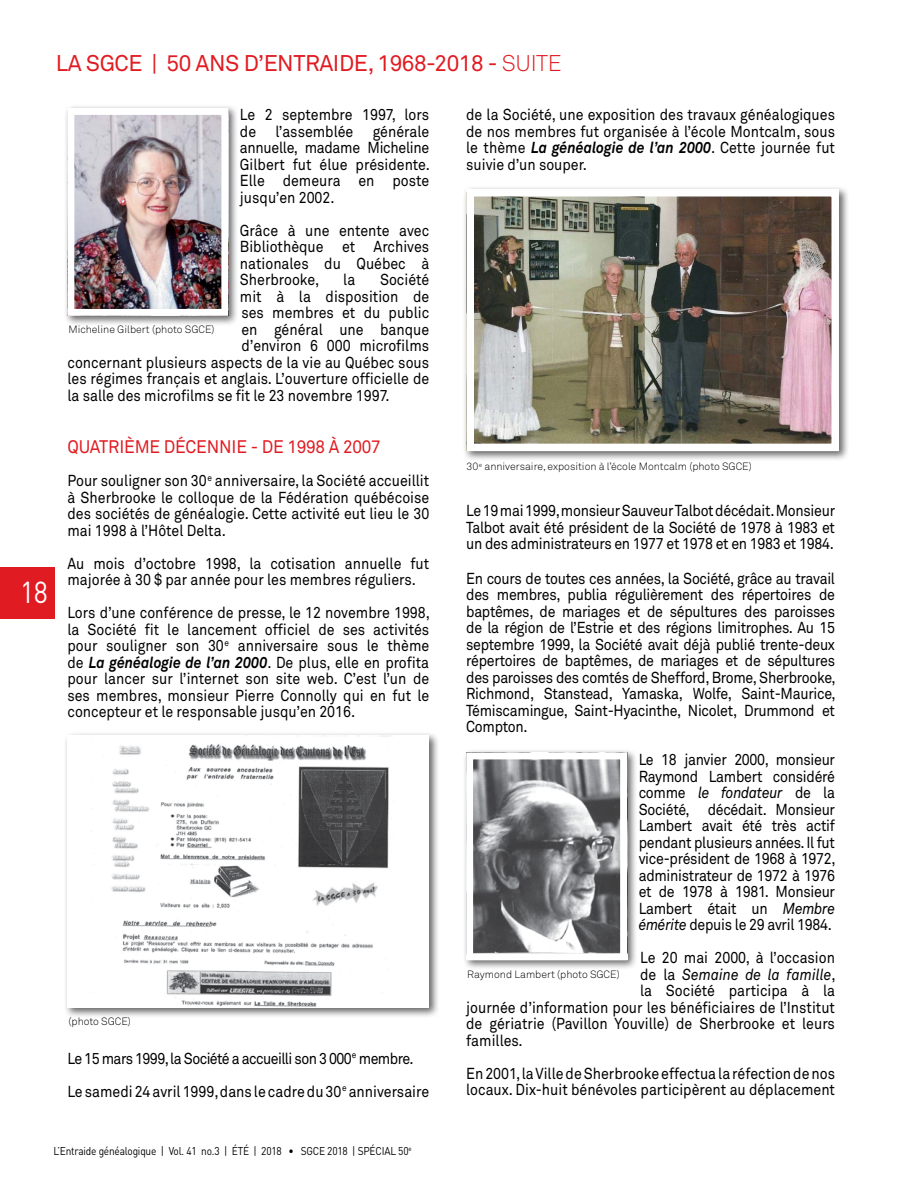
<style>
.page{position:relative;width:918px;height:1188px;background:#fff}
.page>*{position:absolute;margin:0;border:0;box-sizing:border-box;transform-origin:0 0}
.t1{font:30px "DIN";color:#fff;scale:.9 1}
.t2{font:22.5px "Akkurat";letter-spacing:-.02em;color:#e11b22}
.t3{font:18px "Akkurat";letter-spacing:-.01em;color:#e11b22;scale:.95 1}
.t4{font:15.75px/16.5px "Akkurat";color:#000;text-align:justify;scale:.9 1}
.t5{font:italic 15.75px "Akkurat";color:#000;scale:.9 1}
.t6{font:11.25px "DIN";letter-spacing:-.02em;color:#000;scale:.9 1}
.t7{font:300 10.5px "Akkurat";color:#000}
.s1{font-weight:300}
.s2{font-weight:700;font-style:italic}
.s3{font-style:italic}
.s4{font-style:normal}
</style>
<div class="page">
<div style="left:0;top:567px;width:54px;height:52px;background:#e11b22"></div>
<div style="left:63px;top:104px;width:175px;height:222px;background:#000;opacity:.6"></div>
<img style="left:75px;top:116px;width:145px;height:192px">
<div style="left:67px;top:108px;width:161px;height:208px;border:7px solid #fff"></div>
<div style="left:63px;top:731px;width:376px;height:287px;background:#000;opacity:.6"></div>
<div style="left:67px;top:735px;width:362px;height:273px;background:#fff"></div>
<img style="left:111px;top:735px;width:278px;height:272px">
<div style="left:462px;top:185px;width:387px;height:276px;background:#000;opacity:.6"></div>
<img style="left:476px;top:198px;width:354px;height:244px">
<div style="left:467px;top:189px;width:372px;height:262px;border:8px solid #fff"></div>
<div style="left:462px;top:748px;width:175px;height:222px;background:#000;opacity:.6"></div>
<img style="left:474px;top:761px;width:145px;height:191px">
<div style="left:466px;top:753px;width:161px;height:207px;border:7px solid #fff"></div>
<h1 class="t1" style="left:20px;top:573px;width:32px">18</h1>
<h2 class="t2" style="left:56px;top:50px;width:155px">La SGCE | 50 ans</h2>
<h2 class="t2" style="left:244px;top:50px;width:34px">d’entraide</h2>
<h2 class="t2" style="left:368px;top:50px;width:195px">, 1968-2018 - <span class="s1">SUITE</span></h2>
<p class="t4" style="left:466px;top:107px;width:411px">de la Société, une exposition des travaux généalogiques de nos membres fut organisée à l’école Montcalm, sous le thème <span class="s2">La généalogie de l’an 2000</span>. Cette journée fut suivie d’un souper.</p>
<p class="t4" style="left:240px;top:107px;width:213px">Le 2 septembre 1997, lors de l’assemblée générale annuelle, madame Micheline Gilbert fut élue présidente.<br>Elle demeura en poste jusqu’en 2002.</p>
<p class="t4" style="left:240px;top:222px;width:212px">Grâce à une entente avec Bibliothèque et Archives nationales du Québec à Sherbrooke,</p>
<p class="t4" style="left:343px;top:272px;width:15px">la</p>
<p class="t4" style="left:380px;top:272px;width:56px">Société</p>
<p class="t4" style="left:240px;top:288px;width:212px">mit à la disposition de</p>
<p class="t4" style="left:241px;top:305px;width:210px">ses membres et du public</p>
<p class="t4" style="left:241px;top:321px;width:210px">en général une banque</p>
<p class="t4" style="left:241px;top:338px;width:210px">d’environ 6 000 microfilms</p>
<p class="t4" style="left:67px;top:354px;width:403px">concernant plusieurs aspects de la vie au Québec sous</p>
<p class="t4" style="left:67px;top:371px;width:403px">les régimes français et anglais. L’ouverture officielle de</p>
<p class="t4" style="left:67px;top:387px;width:359px">la salle des microfilms se fit le 23 novembre 1997.</p>
<p class="t3" style="left:67px;top:436px;width:331px">QUATRIÈME DÉCENNIE - DE 1998 À 2007</p>
<p class="t4" style="left:67px;top:473px;width:404px">Pour souligner son 30<sup>e</sup> anniversaire, la Société accueillit à Sherbrooke le colloque de la Fédération québécoise des sociétés de généalogie. Cette activité eut lieu le 30 mai 1998 à l’Hôtel Delta.</p>
<p class="t4" style="left:67px;top:555px;width:404px">Au mois d’octobre 1998, la cotisation annuelle fut majorée à 30 $ par année pour les membres réguliers.</p>
<p class="t4" style="left:67px;top:605px;width:404px">Lors d’une conférence de presse, le 12 novembre 1998, la Société fit le lancement officiel de ses activités pour souligner son 30<sup>e</sup> anniversaire sous le thème de <span class="s2">La généalogie de l’an 2000</span>. De plus, elle en profita pour lancer sur l’internet son site web. C’est l’un de ses membres, monsieur Pierre Connolly qui en fut le concepteur et le responsable jusqu’en 2016.</p>
<p class="t7" style="left:69px;top:323px;width:148px">Micheline Gilbert (photo SGCE)</p>
<p class="t7" style="left:467px;top:460px;width:287px">30<sup>e</sup> anniversaire, exposition à l’école Montcalm (photo SGCE)</p>
<p class="t4" style="left:466px;top:503px;width:411px">Le 19 mai 1999, monsieur Sauveur Talbot décédait. Monsieur Talbot avait été président de la Société de 1978 à 1983 et un des administrateurs en 1977 et 1978 et en 1983 et 1984.</p>
<p class="t4" style="left:466px;top:570px;width:412px">En cours de toutes ces années, la Société, grâce au travail des membres, publia régulièrement des répertoires de baptêmes, de mariages et de sépultures des paroisses de la région de l’Estrie et des régions limitrophes. Au 15 septembre 1999, la Société avait déjà publié trente-deux répertoires de baptêmes, de mariages et de sépultures des paroisses des comtés de Shefford, Brome, Sherbrooke, Richmond, Stanstead, Yamaska, Wolfe, Saint-Maurice, Témiscamingue, Saint-Hyacinthe, Nicolet, Drummond et Compton.</p>
<p class="t4" style="left:639px;top:752px;width:220px">Le 18 janvier 2000, monsieur Raymond Lambert considéré comme <span class="s3">le fondateur</span> de la Société, décédait. Monsieur Lambert avait été très actif pendant plusieurs années. Il fut vice-président de 1968 à 1972, administrateur de 1972 à 1976 et de 1978 à 1981. Monsieur Lambert était un <span class="s3">Membre émérite</span> depuis le 29 avril 1984.</p>
<p class="t4" style="left:640px;top:950px;width:218px">Le 20 mai 2000, à l’occasion</p>
<p class="t5" style="left:640px;top:965px;width:219px"><span class="s4">de la</span> Semaine de la famille<span class="s4">,</span></p>
<p class="t4" style="left:640px;top:983px;width:218px">la Société participa à la</p>
<p class="t4" style="left:466px;top:999px;width:411px">journée d’information pour les bénéficiaires de l’Institut</p>
<p class="t4" style="left:466px;top:1016px;width:411px">de gériatrie (Pavillon Youville) de Sherbrooke et leurs</p>
<p class="t4" style="left:466px;top:1032px;width:64px">familles.</p>
<p class="t4" style="left:466px;top:1065px;width:411px">En 2001, la Ville de Sherbrooke effectua la réfection de nos locaux. Dix-huit bénévoles participèrent au déplacement</p>
<p class="t7" style="left:467px;top:968px;width:154px">Raymond Lambert (photo SGCE)</p>
<p class="t7" style="left:69px;top:1016px;width:64px">(photo SGCE)</p>
<p class="t4" style="left:67px;top:1042px;width:404px;line-height:33px">Le 15 mars 1999, la Société a accueilli son 3 000<sup>e</sup> membre.<br>Le samedi 24 avril 1999, dans le cadre du 30<sup>e</sup> anniversaire</p>
<p class="t6" style="left:53px;top:1144px;width:400px">L’Entraide généalogique | Vol. 41 no.3 | ÉTÉ | 2018 • SGCE 2018 | SPÉCIAL 50<sup>e</sup></p>
</div>
